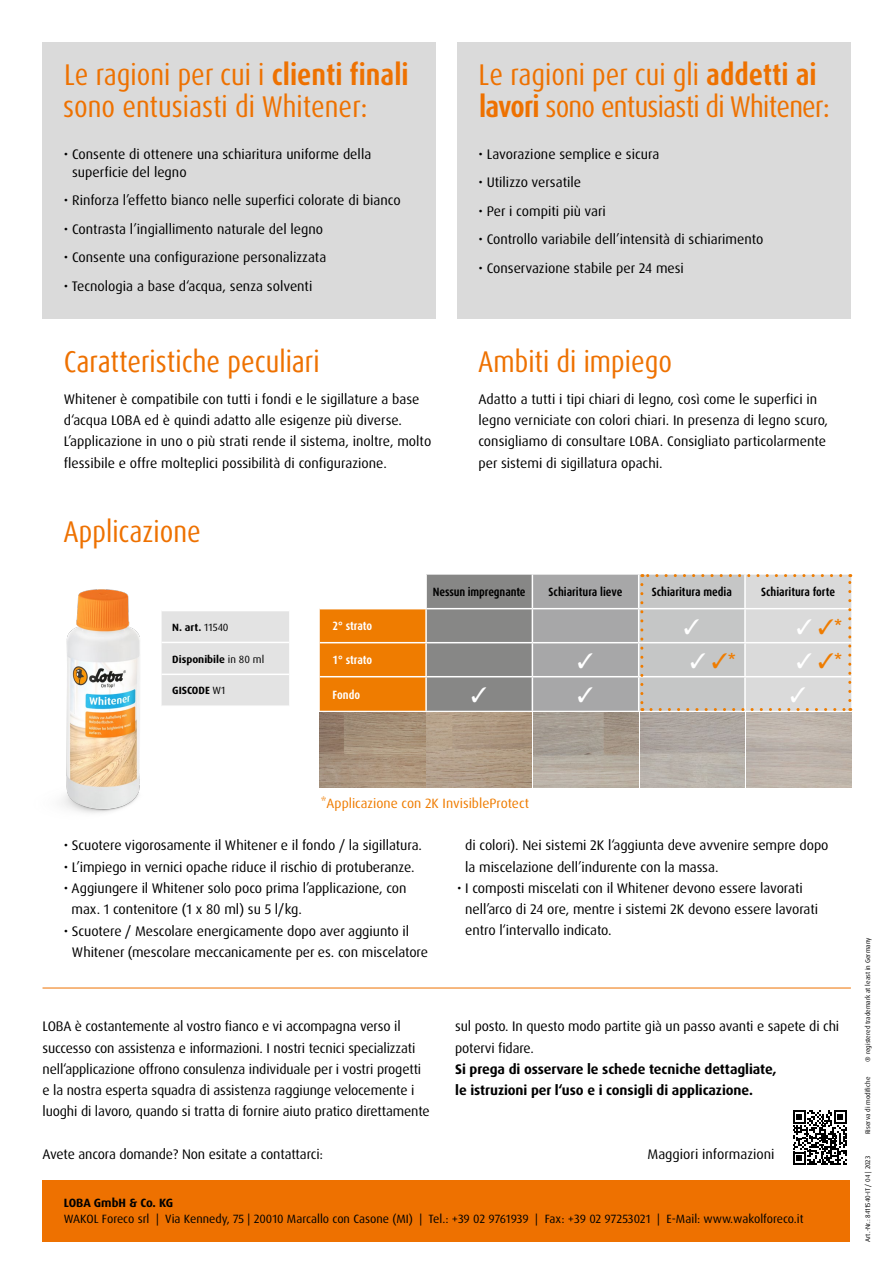
<style>
.page{position:relative;width:893px;height:1263px;background:#fff}
.page>*{position:absolute;margin:0;border:0;box-sizing:border-box;transform-origin:0 0}
.t1{font:condensed 30px/32px "Dax Pro";color:#ee7100}
.t2{font:condensed 30px/32px "Dax Pro";letter-spacing:-.025em;color:#ee7100}
.t3{font:condensed 30px "Dax OT";color:#ee7100}
.t4{font:21px "Arial";color:#ef7c00}
.t5{font:13.8px/21.3px "Dax Pro";letter-spacing:-.005em;color:#000}
.t6{font:700 13.8px/21.3px "Dax Pro";letter-spacing:-.005em;color:#000}
.t7{font:13.5px "Dax Pro";color:#ef7c00}
.t8{font:12px "Dax Pro";color:#000}
.t9{font:700 condensed 12px "Dax Pro";color:#000}
.t10{font:700 condensed 12px "Dax Pro";letter-spacing:-.005em;color:#fff}
.t11{font:700 12px "Dax Pro";color:#000}
.t12{font:700 10.5px "Dax Pro";color:#000}
.t13{font:6.75px "Dax Pro";color:#000}
.s1{font-weight:700}
.s2{font-weight:400}
.s3{color:#fff}
</style>
<div class="page">
<div style="left:43px;top:43px;width:393px;height:276px;background:#dadada"></div>
<div style="left:457px;top:43px;width:393px;height:276px;background:#dadada"></div>
<div style="left:43px;top:1180px;width:807px;height:62px;background:#ee7100"></div>
<hr style="left:43px;top:988px;width:808px;height:1px;background:#ee7100">
<img style="left:61px;top:589px;width:101px;height:224px">
<img style="left:533px;top:713px;width:105px;height:74px">
<img style="left:427px;top:713px;width:104px;height:74px">
<img style="left:320px;top:713px;width:105px;height:74px">
<div style="left:162px;top:611px;width:127px;height:94px;background:#e3e3e3"></div>
<hr style="left:162px;top:642px;width:127px;height:1px;background:#fff">
<hr style="left:162px;top:674px;width:127px;height:1px;background:#fff">
<svg style="left:793px;top:1110px;width:54px;height:55px"></svg>
<svg style="left:320px;top:574px;width:531px;height:137px;background:#c2b19e"></svg>
<h1 class="t1" style="left:63px;top:59px;width:347px">Le ragioni per cui i <span class="s1">clienti finali </span>sono entusiasti di Whitener:</h1>
<h1 class="t2" style="left:479px;top:59px;width:352px">Le ragioni per cui gli <span class="s1">addetti ai lavori</span> sono entusiasti di Whitener:</h1>
<p class="t5" style="left:72px;top:145px;width:301px;line-height:18px;text-indent:-8px">• Consente di ottenere una schiaritura uniforme della superficie del legno</p>
<p class="t5" style="left:64px;top:190px;width:338px">• Rinforza l’effetto bianco nelle superfici colorate di bianco</p>
<p class="t5" style="left:64px;top:218px;width:261px">• Contrasta l’ingiallimento naturale del legno</p>
<p class="t5" style="left:64px;top:247px;width:264px">• Consente una configurazione personalizzata</p>
<p class="t5" style="left:64px;top:276px;width:250px">• Tecnologia a base d‘acqua, senza solventi</p>
<p class="t5" style="left:478px;top:143px;width:182px">• Lavorazione semplice e sicura</p>
<p class="t5" style="left:478px;top:172px;width:104px">• Utilizzo versatile</p>
<p class="t5" style="left:478px;top:200px;width:129px">• Per i compiti più vari</p>
<p class="t5" style="left:478px;top:229px;width:287px">• Controllo variabile dell’intensità di schiarimento</p>
<p class="t5" style="left:478px;top:258px;width:207px">• Conservazione stabile per 24 mesi</p>
<h1 class="t3" style="left:64px;top:343px;width:257px">Caratteristiche peculiari</h1>
<h1 class="t1" style="left:478px;top:346px;width:195px">Ambiti di impiego</h1>
<p class="t5" style="left:64px;top:388px;width:369px">Whitener è compatibile con tutti i fondi e le sigillature a base d‘acqua LOBA ed è quindi adatto alle esigenze più diverse.<br>L’applicazione in uno o più strati rende il sistema, inoltre, molto flessibile e offre molteplici possibilità di configurazione.</p>
<h1 class="t1" style="left:64px;top:516px;width:139px">Applicazione</h1>
<p class="t5" style="left:478px;top:389px;width:351px">Adatto a tutti i tipi chiari di legno, così come le superfici in legno verniciate con colori chiari. In presenza di legno scuro, consigliamo di consultare LOBA. Consigliato particolarmente per sistemi di sigillatura opachi.</p>
<p class="t12" style="left:172px;top:620px;width:58px">N. art. <span class="s2">11540</span></p>
<p class="t12" style="left:172px;top:652px;width:94px">Disponibile <span class="s2">in 80 ml</span></p>
<p class="t12" style="left:172px;top:684px;width:55px">GISCODE <span class="s2">W1</span></p>
<p class="t9" style="left:433px;top:584px;width:94px">Nessun impregnante</p>
<p class="t9" style="left:549px;top:584px;width:75px">Schiaritura lieve</p>
<p class="t9" style="left:652px;top:584px;width:82px">Schiaritura media</p>
<p class="t9" style="left:761px;top:584px;width:76px">Schiaritura forte</p>
<p class="t10" style="left:332px;top:618px;width:41px">2° strato</p>
<h2 class="t4" style="left:796px;top:612px;width:47px"><span class="s3">✓</span> ✓*</h2>
<p class="t10" style="left:333px;top:652px;width:41px">1° strato</p>
<h2 class="t4" style="left:690px;top:646px;width:47px"><span class="s3">✓</span> ✓*</h2>
<h2 class="t4" style="left:796px;top:646px;width:47px"><span class="s3">✓</span> ✓*</h2>
<p class="t10" style="left:333px;top:687px;width:29px">Fondo</p>
<p class="t7" style="left:321px;top:794px;width:210px">*Applicazione con 2K InvisibleProtect</p>
<p class="t5" style="left:64px;top:835px;width:360px">• Scuotere vigorosamente il Whitener e il fondo / la sigillatura.</p>
<p class="t5" style="left:64px;top:856px;width:352px">• L’impiego in vernici opache riduce il rischio di protuberanze.</p>
<p class="t5" style="left:72px;top:878px;width:336px;text-indent:-8px">• Aggiungere il Whitener solo poco prima l’applicazione, con max. 1 contenitore (1 x 80 ml) su 5 l/kg.</p>
<p class="t5" style="left:72px;top:920px;width:358px;text-indent:-8px">• Scuotere / Mescolare energicamente dopo aver aggiunto il<br>Whitener (mescolare meccanicamente per es. con miscelatore</p>
<p class="t5" style="left:465px;top:835px;width:365px">di colori). Nei sistemi 2K l‘aggiunta deve avvenire sempre dopo la miscelazione dell’indurente con la massa.</p>
<p class="t5" style="left:465px;top:877px;width:354px;text-indent:-8px">• I composti miscelati con il Whitener devono essere lavorati nell’arco di 24 ore, mentre i sistemi 2K devono essere lavorati entro l‘intervallo indicato.</p>
<p class="t5" style="left:43px;top:1016px;width:389px">LOBA è costantemente al vostro fianco e vi accompagna verso il successo con assistenza e informazioni. I nostri tecnici specializzati nell‘applicazione offrono consulenza individuale per i vostri progetti e la nostra esperta squadra di assistenza raggiunge velocemente i luoghi di lavoro, quando si tratta di fornire aiuto pratico direttamente</p>
<p class="t5" style="left:455px;top:1016px;width:386px">sul posto. In questo modo partite già un passo avanti e sapete di chi potervi fidare.</p>
<p class="t6" style="left:455px;top:1058px;width:323px">Si prega di osservare le schede tecniche dettagliate, le istruzioni per l‘uso e i consigli di applicazione.</p>
<p class="t5" style="left:43px;top:1143px;width:282px">Avete ancora domande? Non esitate a contattarci:</p>
<p class="t5" style="left:647px;top:1143px;width:129px">Maggiori informazioni</p>
<p class="t11" style="left:64px;top:1195px;width:111px">LOBA GmbH &amp; Co. KG</p>
<p class="t8" style="left:64px;top:1211px;width:741px">WAKOL Foreco srl | Via Kennedy, 75 | 20010 Marcallo con Casone (MI) | Tel.: +39 02 9761939 | Fax: +39 02 97253021 | E-Mail: www.wakolforeco.it</p>
<p class="t13" style="left:863px;top:1062px;width:126px;rotate:-90deg">® registered trademark at least in Germany</p>
<p class="t13" style="left:863px;top:1134px;width:59px;rotate:-90deg">Riserva di modifiche</p>
<p class="t13" style="left:863px;top:1242px;width:87px;rotate:-90deg">Art.-Nr.: 8411540-IT / 04 | 2023</p>
</div>
